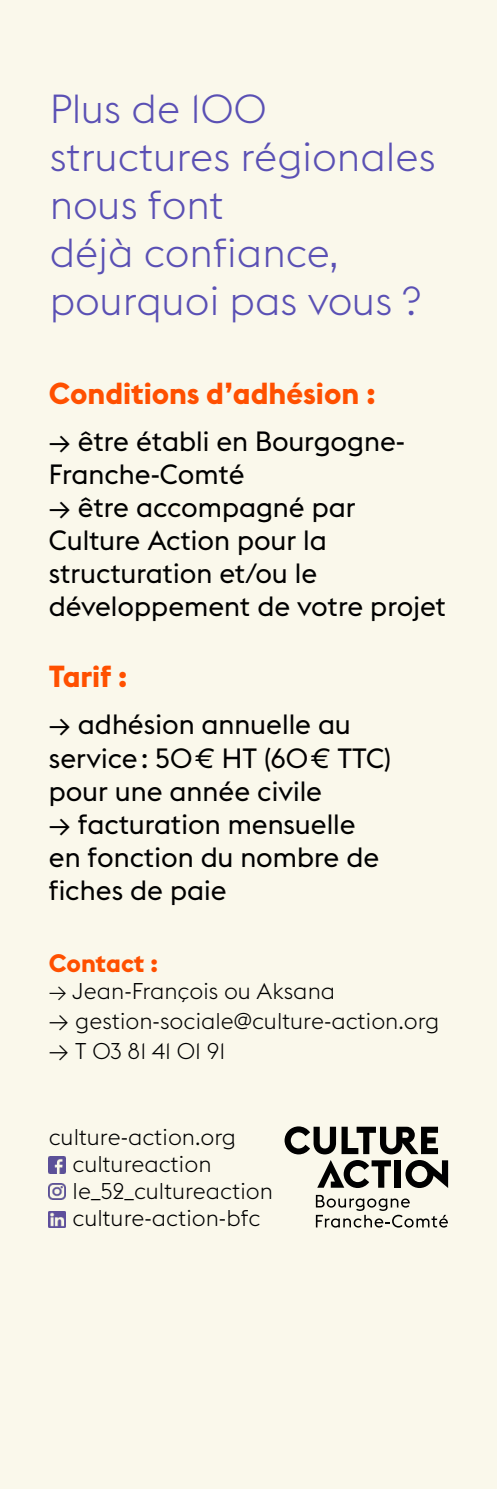
<style>
.page{position:relative;width:497px;height:1489px;background:#fff}
.page>*{position:absolute;margin:0;border:0;box-sizing:border-box;transform-origin:0 0}
.t1{font:300 40px/48px "Euclid Flex";color:#5a50b4}
.t2{font:700 30px "Euclid Flex";color:#ff5000}
.t3{font:27.5px/33px "Euclid Flex";color:#000}
.t4{font:700 25px "Euclid Flex";color:#ff5000}
.t5{font:300 22.5px/27px "Euclid Flex";color:#000}
.s1{font-size:25px}
</style>
<div class="page">
<div style="left:0;top:0;width:496px;height:1488px;background:#faf8eb"></div>
<svg style="left:315px;top:1194px;width:132px;height:33px"></svg>
<svg style="left:284px;top:1126px;width:163px;height:61px"></svg>
<img style="left:49px;top:1156px;width:16px;height:17px">
<img style="left:49px;top:1183px;width:16px;height:16px">
<img style="left:49px;top:1211px;width:16px;height:16px">
<h1 class="t1" style="left:50px;top:85px;width:387px">Plus de 100 structures régionales nous font<br>déjà confiance, pourquoi pas vous ?</h1>
<p class="t2" style="left:49px;top:375px;width:328px">Conditions d’adhésion :</p>
<p class="t3" style="left:49px;top:425px;width:357px">→ être établi en Bourgogne-<br>Franche-Comté</p>
<p class="t3" style="left:49px;top:491px;width:398px">→ être accompagné par<br>Culture Action pour la structuration et/ou le développement de votre projet</p>
<p class="t2" style="left:49px;top:659px;width:80px">Tarif :</p>
<p class="t3" style="left:49px;top:708px;width:343px">→ adhésion annuelle au service: 50€ HT (60€ TTC) pour une année civile</p>
<p class="t3" style="left:49px;top:807px;width:331px">→ facturation mensuelle en fonction du nombre de fiches de paie</p>
<p class="t4" style="left:49px;top:948px;width:111px">Contact :</p>
<p class="t5" style="left:49px;top:977px;width:287px">→ Jean-François ou Aksana</p>
<p class="t5" style="left:49px;top:1007px;width:391px"><span class="s1">→</span> gestion-sociale@culture-action.org</p>
<p class="t5" style="left:49px;top:1037px;width:178px"><span class="s1">→</span> T 03 81 41 01 91</p>
<p class="t5" style="left:73px;top:1123px;width:201px;text-indent:-24px">culture-action.org cultureaction le_52_cultureaction culture-action-bfc</p>
</div>
